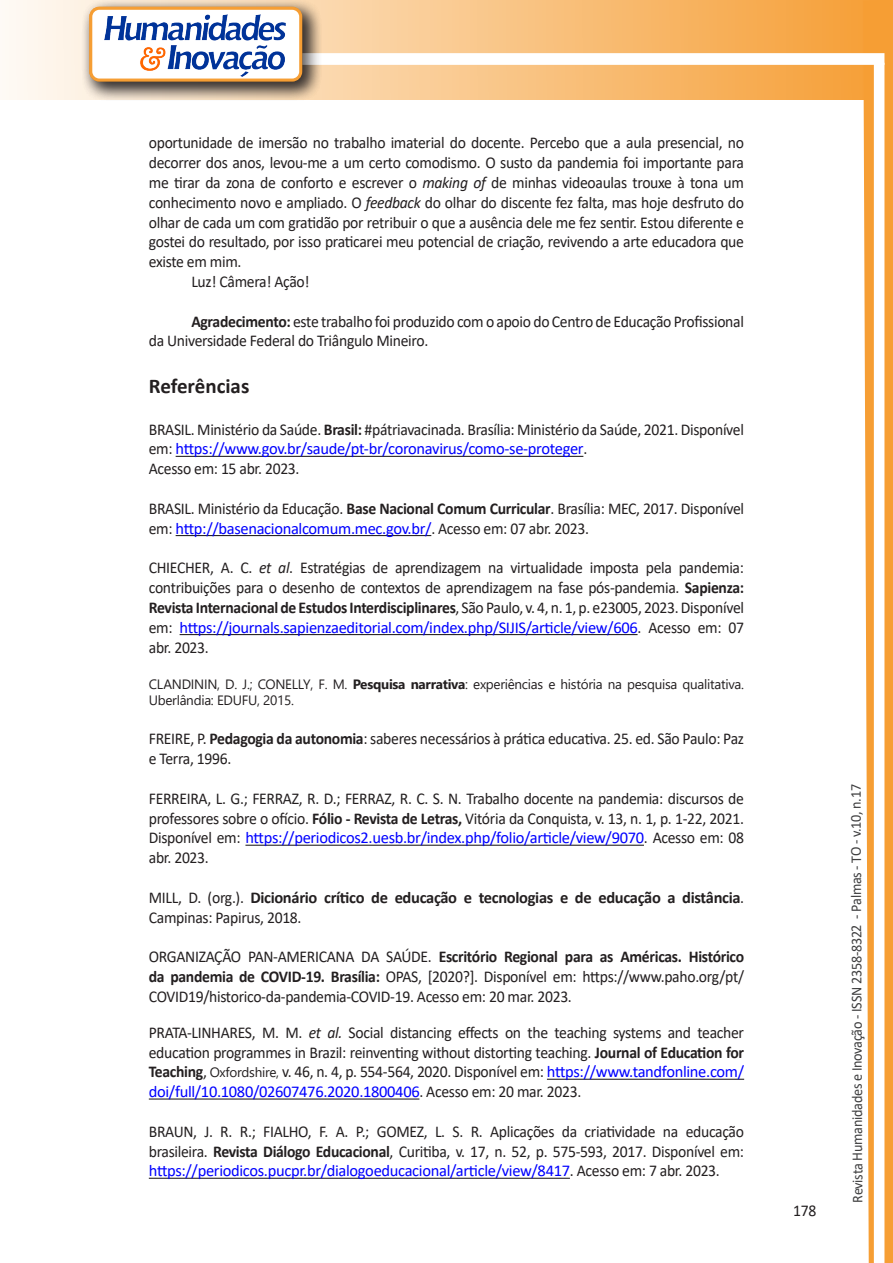
<style>
.page{position:relative;width:893px;height:1263px;background:#fff}
.page>*{position:absolute;margin:0;border:0;box-sizing:border-box;transform-origin:0 0}
.Titulo_2{font:700 21px "Calibri";color:#231f20}
.texto{font:16.5px/19.8px "Calibri";letter-spacing:-.02em;color:#231f20;text-align:justify;scale:.95 1}
.texto-2{font:700 16.5px/19.8px "Calibri";letter-spacing:-.02em;color:#231f20}
.t1{font:15px "Calibri";letter-spacing:-.025em;color:#3e3e3f;scale:.95 1}
.texto-3{font:13.5px/16.2px "Segoe UI";letter-spacing:-.02em;color:#231f20}
.s1{font-style:italic}
.s2{font-weight:700}
.s3{color:#00f}
.s4{font-weight:400}
.s5{font-family:"Segoe UI";font-size:13.5px}
</style>
<div class="page">
<svg style="left:5px;top:0;width:858px;height:100px;background:#f9c484"></svg>
<div style="left:302px;top:53px;width:582px;height:12px;background:#fff;border:2px solid #fff"></div>
<svg style="left:863px;top:0;width:30px;height:1263px"></svg>
<div style="left:81px;top:0;width:241px;height:102px;background:#231f20;opacity:.75"></div>
<div style="left:91px;top:8px;width:210px;height:72px;background:#fff;border-radius:9px"></div>
<img style="left:104px;top:14px;width:181px;height:62px">
<div style="left:89px;top:7px;width:213px;height:75px;border:3px solid #f69e34;border-radius:9px"></div>
<hr style="left:176px;top:456px;width:407px;height:1px;background:#231f20">
<hr style="left:176px;top:535px;width:255px;height:1px;background:#231f20">
<hr style="left:180px;top:634px;width:458px;height:1px;background:#231f20">
<hr style="left:245px;top:845px;width:399px;height:1px;background:#231f20">
<hr style="left:547px;top:1079px;width:197px;height:1px;background:#231f20">
<hr style="left:149px;top:1098px;width:270px;height:1px;background:#231f20">
<hr style="left:149px;top:1178px;width:421px;height:1px;background:#231f20">
<p class="texto" style="left:149px;top:133px;width:628px">oportunidade de imersão no trabalho imaterial do docente. Percebo que a aula presencial, no decorrer dos anos, levou-me a um certo comodismo. O susto da pandemia foi importante para me tirar da zona de conforto e escrever o <span class="s1">making of</span> de minhas videoaulas trouxe à tona um conhecimento novo e ampliado. O <span class="s1">feedback</span> do olhar do discente fez falta, mas hoje desfruto do olhar de cada um com gratidão por retribuir o que a ausência dele me fez sentir. Estou diferente e gostei do resultado, por isso praticarei meu potencial de criação, revivendo a arte educadora que existe em mim.</p>
<p class="texto" style="left:191px;top:271px;width:126px">Luz! Câmera! Ação!</p>
<p class="texto" style="left:149px;top:311px;width:628px;text-indent:43px"><span class="s2">Agradecimento:</span> este trabalho foi produzido com o apoio do Centro de Educação Profissional da Universidade Federal do Triângulo Mineiro.</p>
<p class="Titulo_2" style="left:149px;top:371px;width:102px">Referências</p>
<p class="texto" style="left:149px;top:419px;width:628px">BRASIL. Ministério da Saúde. <span class="s2">Brasil:</span> #pátriavacinada. Brasília: Ministério da Saúde, 2021. Disponível em: <span class="s3">https://www.gov.br/saude/pt-br/coronavirus/como-se-proteger</span>.</p>
<p class="texto" style="left:149px;top:458px;width:160px">Acesso em: 15 abr. 2023.</p>
<p class="texto" style="left:149px;top:498px;width:628px">BRASIL. Ministério da Educação. <span class="s2">Base Nacional Comum Curricular</span>. Brasília: MEC, 2017. Disponível em: <span class="s3">http://basenacionalcomum.mec.gov.br/</span>. Acesso em: 07 abr. 2023.</p>
<p class="texto" style="left:149px;top:557px;width:628px">CHIECHER, A. C. <span class="s1">et al</span>. Estratégias de aprendizagem na virtualidade imposta pela pandemia: contribuições para o desenho de contextos de aprendizagem na fase pós-pandemia. <span class="s2">Sapienza:<br>Revista Internacional de Estudos Interdisciplinares</span>, São Paulo, v. 4, n. 1, p. e23005, 2023. Disponível em: <span class="s3">https://journals.sapienzaeditorial.com/index.php/SIJIS/article/view/606</span>. Acesso em: 07 abr. 2023.</p>
<p class="texto-3" style="left:149px;top:674px;width:597px">CLANDININ, D. J.; CONELLY, F. M. <span class="s2">Pesquisa narrativa</span>: experiências e história na pesquisa qualitativa.<br>Uberlândia: EDUFU, 2015.</p>
<p class="texto" style="left:149px;top:728px;width:628px">FREIRE, P. <span class="s2">Pedagogia da autonomia</span>: saberes necessários à prática educativa. 25. ed. São Paulo: Paz e Terra, 1996.</p>
<p class="texto" style="left:149px;top:788px;width:628px">FERREIRA, L. G.; FERRAZ, R. D.; FERRAZ, R. C. S. N. Trabalho docente na pandemia: discursos de professores sobre o ofício. <span class="s2">Fólio - Revista de Letras,</span> Vitória da Conquista, v. 13, n. 1, p. 1-22, 2021.<br>Disponível em: <span class="s3">https://periodicos2.uesb.br/index.php/folio/article/view/9070</span>. Acesso em: 08 abr. 2023.</p>
<p class="texto-2" style="left:149px;top:887px;width:597px"><span class="s4">MILL, D. (org.).</span> Dicionário crítico de educação e tecnologias e de educação a distância<span class="s4">.<br>Campinas: Papirus, 2018.</span></p>
<p class="texto" style="left:149px;top:946px;width:628px">ORGANIZAÇÃO PAN-AMERICANA DA SAÚDE. <span class="s2">Escritório Regional para as Américas. Histórico da pandemia de COVID-19. Brasília:</span> OPAS, [2020?]. Disponível em: https://www.paho.org/pt/ COVID19/historico-da-pandemia-COVID-19. Acesso em: 20 mar. 2023.</p>
<p class="texto" style="left:149px;top:1022px;width:628px">PRATA-LINHARES, M. M. <span class="s1">et al.</span> Social distancing effects on the teaching systems and teacher education programmes in Brazil: reinventing without distorting teaching. <span class="s2">Journal of Education for Teaching</span>, <span class="s5">Oxfordshire,</span> v. 46, n. 4, p. 554-564, 2020. Disponível em: <span class="s3">https://www.tandfonline.com/ doi/full/10.1080/02607476.2020.1800406</span>. Acesso em: 20 mar. 2023.</p>
<p class="texto" style="left:149px;top:1121px;width:628px">BRAUN, J. R. R.; FIALHO, F. A. P.; GOMEZ, L. S. R. Aplicações da criatividade na educação brasileira. <span class="s2">Revista Diálogo Educacional</span>, Curitiba, v. 17, n. 52, p. 575-593, 2017. Disponível em: <span class="s3">https://periodicos.pucpr.br/dialogoeducacional/article/view/8417</span>. Acesso em: 7 abr. 2023.</p>
<p class="texto" style="left:793px;top:1200px;width:26px">178</p>
<p class="t1" style="left:846px;top:1203px;width:442px;rotate:-90deg">Revista Humanidades e Inovação - ISSN 2358-8322 - Palmas - TO - v.10, n.17</p>
</div>
